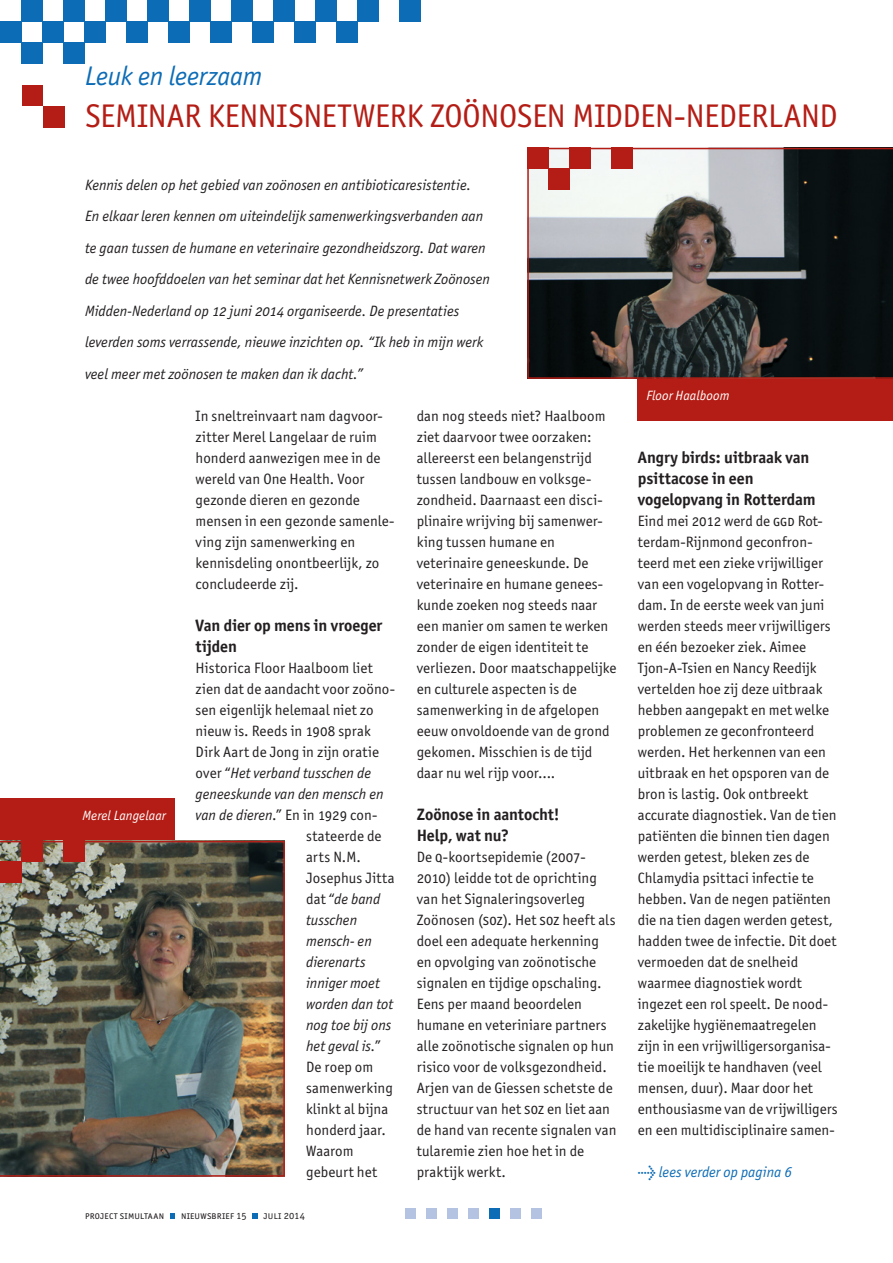
<style>
.page{position:relative;width:893px;height:1263px;background:#fff}
.page>*{position:absolute;margin:0;border:0;box-sizing:border-box;transform-origin:0 0}
.t1{font:32.85px "Officina Sans ITC Std";letter-spacing:.03em;color:#b41d15}
.t2{font:32.85px "Officina Sans ITC Std";color:#b41d15}
.t3{font:italic 27px "Officina Sans ITC Std";letter-spacing:-.01em;color:#0d6cb6}
.t4{font:700 16.5px/21px "Officina Sans ITC Std";letter-spacing:-.005em;color:#231f20}
.t5{font:15px/21px "Officina Sans ITC Std";color:#231f20}
.t6{font:italic 15px/31.5px "Officina Sans ITC Std";color:#231f20}
.t7{font:italic 15px "Officina Sans ITC Std";color:#0d6cb6}
.t8{font:italic 13.5px "Officina Sans ITC Std";letter-spacing:.005em;color:#fff}
.t9{font:10.5px "Officina Sans ITC Std";letter-spacing:.02em;color:#231f20}
.s1{font-style:normal}
.s2{font-style:italic}
.s3{font-family:"Meta OT";font-weight:500;font-style:normal}
</style>
<div class="page">
<div style="left:0;top:21px;width:21px;height:21px;background:#0d6cb6"></div>
<div style="left:42px;top:21px;width:21px;height:21px;background:#0d6cb6"></div>
<div style="left:84px;top:21px;width:21px;height:21px;background:#0d6cb6"></div>
<div style="left:126px;top:21px;width:21px;height:21px;background:#0d6cb6"></div>
<div style="left:168px;top:21px;width:21px;height:21px;background:#0d6cb6"></div>
<div style="left:210px;top:21px;width:21px;height:21px;background:#0d6cb6"></div>
<div style="left:252px;top:21px;width:21px;height:21px;background:#0d6cb6"></div>
<div style="left:294px;top:21px;width:21px;height:21px;background:#0d6cb6"></div>
<div style="left:336px;top:21px;width:21px;height:21px;background:#0d6cb6"></div>
<div style="left:21px;top:0;width:21px;height:21px;background:#0d6cb6"></div>
<div style="left:63px;top:0;width:21px;height:21px;background:#0d6cb6"></div>
<div style="left:105px;top:0;width:21px;height:21px;background:#0d6cb6"></div>
<div style="left:147px;top:0;width:21px;height:21px;background:#0d6cb6"></div>
<div style="left:189px;top:0;width:21px;height:21px;background:#0d6cb6"></div>
<div style="left:231px;top:0;width:21px;height:21px;background:#0d6cb6"></div>
<div style="left:273px;top:0;width:21px;height:21px;background:#0d6cb6"></div>
<div style="left:315px;top:0;width:21px;height:21px;background:#0d6cb6"></div>
<div style="left:357px;top:0;width:21px;height:21px;background:#0d6cb6"></div>
<div style="left:399px;top:0;width:21px;height:21px;background:#0d6cb6"></div>
<div style="left:21px;top:42px;width:21px;height:21px;background:#0d6cb6"></div>
<div style="left:63px;top:42px;width:21px;height:21px;background:#0d6cb6"></div>
<svg style="left:170px;top:1213px;width:5px;height:6px"></svg>
<svg style="left:252px;top:1213px;width:6px;height:6px"></svg>
<div style="left:22px;top:85px;width:21px;height:21px;background:#b41d15"></div>
<div style="left:43px;top:106px;width:21px;height:21px;background:#b41d15"></div>
<div style="left:405px;top:1208px;width:11px;height:11px;background:#b5c3e3"></div>
<div style="left:426px;top:1208px;width:10px;height:11px;background:#b5c3e3"></div>
<div style="left:447px;top:1208px;width:11px;height:11px;background:#b5c3e3"></div>
<div style="left:468px;top:1208px;width:10px;height:11px;background:#b5c3e3"></div>
<div style="left:489px;top:1208px;width:10px;height:11px;background:#0d6cb6"></div>
<div style="left:510px;top:1208px;width:10px;height:11px;background:#b5c3e3"></div>
<div style="left:531px;top:1208px;width:10px;height:11px;background:#b5c3e3"></div>
<div style="left:638px;top:379px;width:255px;height:42px;background:#b41d15"></div>
<div style="left:0;top:799px;width:174px;height:42px;background:#b41d15"></div>
<svg style="left:527px;top:148px;width:366px;height:231px;background:#555556"></svg>
<img style="left:0;top:841px;width:285px;height:336px">
<div style="left:527px;top:148px;width:21px;height:21px;background:#b41d15"></div>
<div style="left:569px;top:148px;width:21px;height:21px;background:#b41d15"></div>
<div style="left:611px;top:148px;width:21px;height:21px;background:#b41d15"></div>
<div style="left:548px;top:169px;width:21px;height:21px;background:#b41d15"></div>
<div style="left:21px;top:841px;width:21px;height:21px;background:#b41d15"></div>
<div style="left:63px;top:841px;width:21px;height:21px;background:#b41d15"></div>
<div style="left:0;top:862px;width:21px;height:21px;background:#b41d15"></div>
<h2 class="t3" style="left:85px;top:60px;width:179px">Leuk en leerzaam</h2>
<h1 class="t2" style="left:85px;top:96px;width:48px">Semina</h1>
<h1 class="t2" style="left:184px;top:96px;width:72px">r Kennisn</h1>
<h1 class="t1" style="left:322px;top:96px;width:518px">etwerk Zoönosen Midden-Nederlan d</h1>
<p class="t6" style="left:85px;top:169px;width:406px">Kennis delen op het gebied van zoönosen en antibioticaresistentie.<br>En elkaar leren kennen om uiteindelijk samenwerkingsverbanden aan te gaan tussen de humane en veterinaire gezondheidszorg. Dat waren de twee hoofddoelen van het seminar dat het Kennisnetwerk Zoönosen Midden-Nederland op 12 juni 2014 organiseerde. De presentaties leverden soms verrassende, nieuwe inzichten op. “Ik heb in mijn werk veel meer met zoönosen te maken dan ik dacht.”</p>
<p class="t8" style="left:83px;top:807px;width:85px">Merel Langelaar</p>
<p class="t5" style="left:196px;top:405px;width:200px">In sneltreinvaart nam dagvoor&shy;zitter Merel Langelaar de ruim honderd aanwezigen mee in de wereld van One Health. Voor gezonde dieren en gezonde mensen in een gezonde samenle&shy;ving zijn samenwerking en kennisdeling onontbeerlijk, zo concludeerde zij.</p>
<p class="t4" style="left:196px;top:614px;width:188px">Van dier op mens in vroeger tijden</p>
<p class="t5" style="left:196px;top:657px;width:179px">Historica Floor Haalboom liet</p>
<p class="t5" style="left:196px;top:678px;width:201px">zien dat de aandacht voor zoöno-</p>
<p class="t5" style="left:196px;top:699px;width:180px">sen eigenlijk helemaal niet zo</p>
<p class="t5" style="left:196px;top:720px;width:177px">nieuw is. Reeds in 1908 sprak</p>
<p class="t5" style="left:196px;top:741px;width:185px">Dirk Aart de Jong in zijn oratie</p>
<p class="t6" style="left:196px;top:757px;width:177px"><span class="s1">over “</span>Het verband tusschen de</p>
<p class="t6" style="left:196px;top:778px;width:190px">geneeskunde van den mensch en</p>
<p class="t5" style="left:196px;top:804px;width:183px"><span class="s2">van de dieren</span>.” En in 1929 con-</p>
<p class="t5" style="left:306px;top:825px;width:77px">stateerde de</p>
<p class="t5" style="left:306px;top:846px;width:56px">arts N.M.</p>
<p class="t5" style="left:306px;top:867px;width:90px">Josephus Jitta</p>
<p class="t6" style="left:306px;top:883px;width:76px"><span class="s1">dat “</span>de band</p>
<p class="t6" style="left:306px;top:904px;width:52px">tusschen</p>
<p class="t6" style="left:306px;top:925px;width:67px">mensch- en</p>
<p class="t6" style="left:306px;top:946px;width:61px">dierenarts</p>
<p class="t6" style="left:306px;top:967px;width:75px">inniger moet</p>
<p class="t6" style="left:306px;top:988px;width:88px">worden dan tot</p>
<p class="t6" style="left:306px;top:1009px;width:87px">nog toe bij ons</p>
<p class="t6" style="left:306px;top:1030px;width:76px">het geval is.<span class="s1">”</span></p>
<p class="t5" style="left:306px;top:1056px;width:69px">De roep om</p>
<p class="t5" style="left:306px;top:1077px;width:88px">samenwerking</p>
<p class="t5" style="left:306px;top:1098px;width:84px">klinkt al bijna</p>
<p class="t5" style="left:306px;top:1119px;width:81px">honderd jaar.</p>
<p class="t5" style="left:306px;top:1140px;width:49px">Waarom</p>
<p class="t5" style="left:306px;top:1161px;width:73px">gebeurt het</p>
<p class="t9" style="left:85px;top:1209px;width:81px">project simultaan</p>
<p class="t9" style="left:181px;top:1209px;width:67px">nieuwsbrief 15</p>
<p class="t9" style="left:264px;top:1209px;width:43px">juli 2014</p>
<p class="t5" style="left:417px;top:405px;width:201px">dan nog steeds niet? Haalboom ziet daarvoor twee oorzaken: allereerst een belangenstrijd tussen landbouw en volksge&shy;zondheid. Daarnaast een disci&shy;plinaire wrijving bij samenwer&shy;king tussen humane en veterinaire geneeskunde. De veterinaire en humane genees&shy;kunde zoeken nog steeds naar een manier om samen te werken zonder de eigen identiteit te verliezen. Door maatschappelijke en culturele aspecten is de samenwerking in de afgelopen eeuw onvoldoende van de grond gekomen. Misschien is de tijd daar nu wel rijp voor....</p>
<p class="t4" style="left:417px;top:803px;width:144px">Zoönose in aantocht!<br>Help, wat nu?</p>
<p class="t5" style="left:417px;top:846px;width:201px">De q-koortsepidemie (2007-<br>2010) leidde tot de oprichting van het Signaleringsoverleg<br>Zoönosen (soz). Het soz heeft als doel een adequate herkenning en opvolging van zoönotische signalen en tijdige opschaling.<br>Eens per maand beoordelen humane en veteriniare partners alle zoönotische signalen op hun risico voor de volksgezondheid.<br>Arjen van de Giessen schetste de structuur van het soz en liet aan de hand van recente signalen van tularemie zien hoe het in de praktijk werkt.</p>
<p class="t8" style="left:646px;top:387px;width:85px">Floor Haalboom</p>
<p class="t4" style="left:638px;top:446px;width:179px">Angry birds: uitbraak van psittacose in een vogelopvang in Rotterdam</p>
<p class="t5" style="left:638px;top:510px;width:201px">Eind mei 2012 werd de ggd Rot&shy;terdam-Rijnmond geconfron&shy;teerd met een zieke vrijwilliger van een vogelopvang in Rotter&shy;dam. In de eerste week van juni werden steeds meer vrijwilligers en één bezoeker ziek. Aimee<br>Tjon-A-Tsien en Nancy Reedijk vertelden hoe zij deze uitbraak hebben aangepakt en met welke problemen ze geconfronteerd werden. Het herkennen van een uitbraak en het opsporen van de bron is lastig. Ook ontbreekt accurate diagnostiek. Van de tien patiënten die binnen tien dagen werden getest, bleken zes de<br>Chlamydia psittaci infectie te hebben. Van de negen patiënten die na tien dagen werden getest, hadden twee de infectie. Dit doet vermoeden dat de snelheid waarmee diagnostiek wordt ingezet een rol speelt. De nood&shy;zakelijke hygiënemaatregelen zijn in een vrijwilligersorganisa&shy;tie moeilijk te handhaven (veel mensen, duur). Maar door het enthousiasme van de vrijwilligers en een multidisciplinaire samen-</p>
<p class="t7" style="left:638px;top:1163px;width:156px"><span class="s3">→</span> lees verder op pagina 6</p>
</div>
